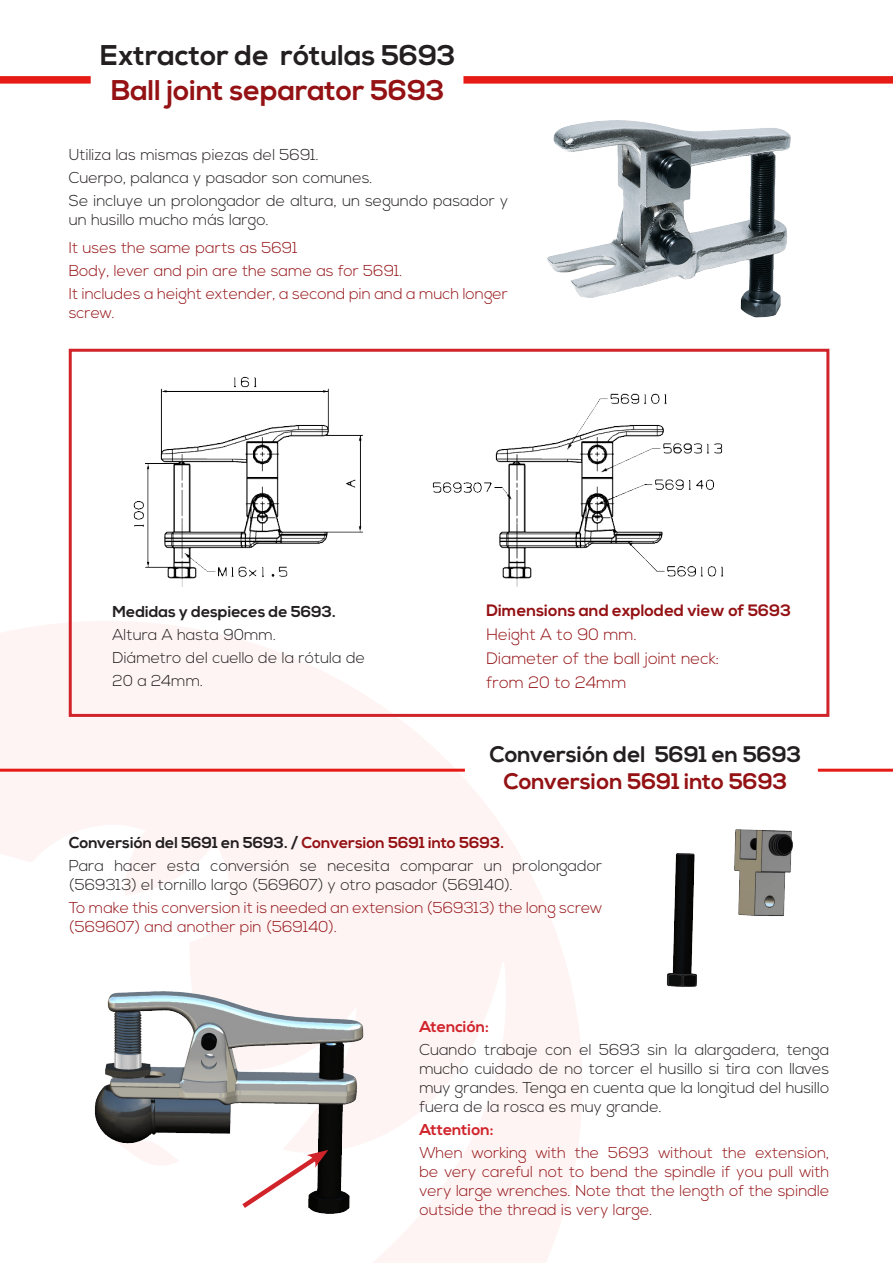
<style>
.page{position:relative;width:893px;height:1263px;background:#fff}
.page>*{position:absolute;margin:0;border:0;box-sizing:border-box;transform-origin:0 0}
.t1{font:700 28.5px "Nexa";color:#231f20}
.t2{font:700 28.5px "Nexa";color:#941114}
.t3{font:700 22.5px "Nexa";color:#231f20}
.t4{font:700 22.5px "Nexa";color:#941114}
.t5{font:300 16.5px "Nexa";color:#941114}
.t6{font:700 16.5px "Nexa";color:#941114}
.t7{font:300 15.75px/18.9px "Nexa";color:#231f20}
.t8{font:300 15.75px/18.9px "Nexa";color:#941114}
.t9{font:700 15.75px "Nexa";color:#231f20}
.t10{font:700 15.75px "Nexa";color:#d1232a}
.s1{color:#941114}
</style>
<div class="page">
<svg style="left:0;top:621px;width:582px;height:642px;fill:#fef4f4"></svg>
<div style="left:463px;top:76px;width:430px;height:8px;background:#e61b15"></div>
<div style="left:0;top:76px;width:91px;height:8px;background:#e61b15"></div>
<img style="left:547px;top:120px;width:244px;height:198px">
<div style="left:69px;top:349px;width:760px;height:368px;border:3px solid #d1232a"></div>
<img style="left:118px;top:348px;width:627px;height:288px">
<hr style="left:0;top:769px;width:465px;height:3px;background:#e61b15">
<hr style="left:818px;top:769px;width:75px;height:3px;background:#e61b15">
<img style="left:666px;top:829px;width:127px;height:158px">
<img style="left:85px;top:970px;width:294px;height:264px">
<svg style="left:237px;top:1150px;width:91px;height:62px"></svg>
<p class="t1" style="left:100px;top:39px;width:357px">Extractor de rótulas 5693</p>
<p class="t2" style="left:111px;top:73px;width:335px">Ball joint separator 5693</p>
<p class="t7" style="left:69px;top:146px;width:252px">Utiliza las mismas piezas del 5691.</p>
<p class="t7" style="left:69px;top:169px;width:305px">Cuerpo, palanca y pasador son comunes.</p>
<p class="t7" style="left:69px;top:192px;width:441px">Se incluye un prolongador de altura, un segundo pasador y un husillo mucho más largo.</p>
<p class="t8" style="left:69px;top:238px;width:230px">It uses the same parts as 5691</p>
<p class="t8" style="left:69px;top:262px;width:335px">Body, lever and pin are the same as for 5691.</p>
<p class="t8" style="left:69px;top:285px;width:441px">It includes a height extender, a second pin and a much longer screw.</p>
<p class="t9" style="left:113px;top:602px;width:225px">Medidas y despieces de 5693.</p>
<p class="t7" style="left:113px;top:626px;width:165px">Altura A hasta 90mm.</p>
<p class="t7" style="left:113px;top:649px;width:254px">Diámetro del cuello de la rótula de</p>
<p class="t7" style="left:113px;top:672px;width:92px">20 a 24mm.</p>
<p class="t6" style="left:486px;top:601px;width:306px">Dimensions and exploded view of 5693</p>
<p class="t5" style="left:486px;top:625px;width:152px">Height A to 90 mm.</p>
<p class="t5" style="left:486px;top:649px;width:234px">Diameter of the ball joint neck:</p>
<p class="t5" style="left:486px;top:673px;width:141px">from 20 to 24mm</p>
<p class="t3" style="left:489px;top:741px;width:314px">Conversión del 5691 en 5693</p>
<p class="t4" style="left:503px;top:768px;width:286px">Conversion 5691 into 5693</p>
<p class="t9" style="left:69px;top:833px;width:437px">Conversión del 5691 en 5693. / <span class="s1">Conversion 5691 into 5693.</span></p>
<p class="t7" style="left:69px;top:857px;width:535px">Para hacer esta conversión se necesita comparar un prolongador (569313) el tornillo largo (569607) y otro pasador (569140).</p>
<p class="t8" style="left:69px;top:899px;width:535px">To make this conversion it is needed an extension (569313) the long screw (569607) and another pin (569140).</p>
<p class="t10" style="left:419px;top:1018px;width:71px">Atención:</p>
<p class="t7" style="left:419px;top:1041px;width:412px;text-align:justify">Cuando trabaje con el 5693 sin la alargadera, tenga mucho cuidado de no torcer el husillo si tira con llaves muy grandes. Tenga en cuenta que la longitud del husillo fuera de la rosca es muy grande.</p>
<p class="t10" style="left:419px;top:1121px;width:76px">Attention:</p>
<p class="t8" style="left:419px;top:1144px;width:412px;text-align:justify">When working with the 5693 without the extension, be very careful not to bend the spindle if you pull with very large wrenches. Note that the length of the spindle outside the thread is very large.</p>
</div>
